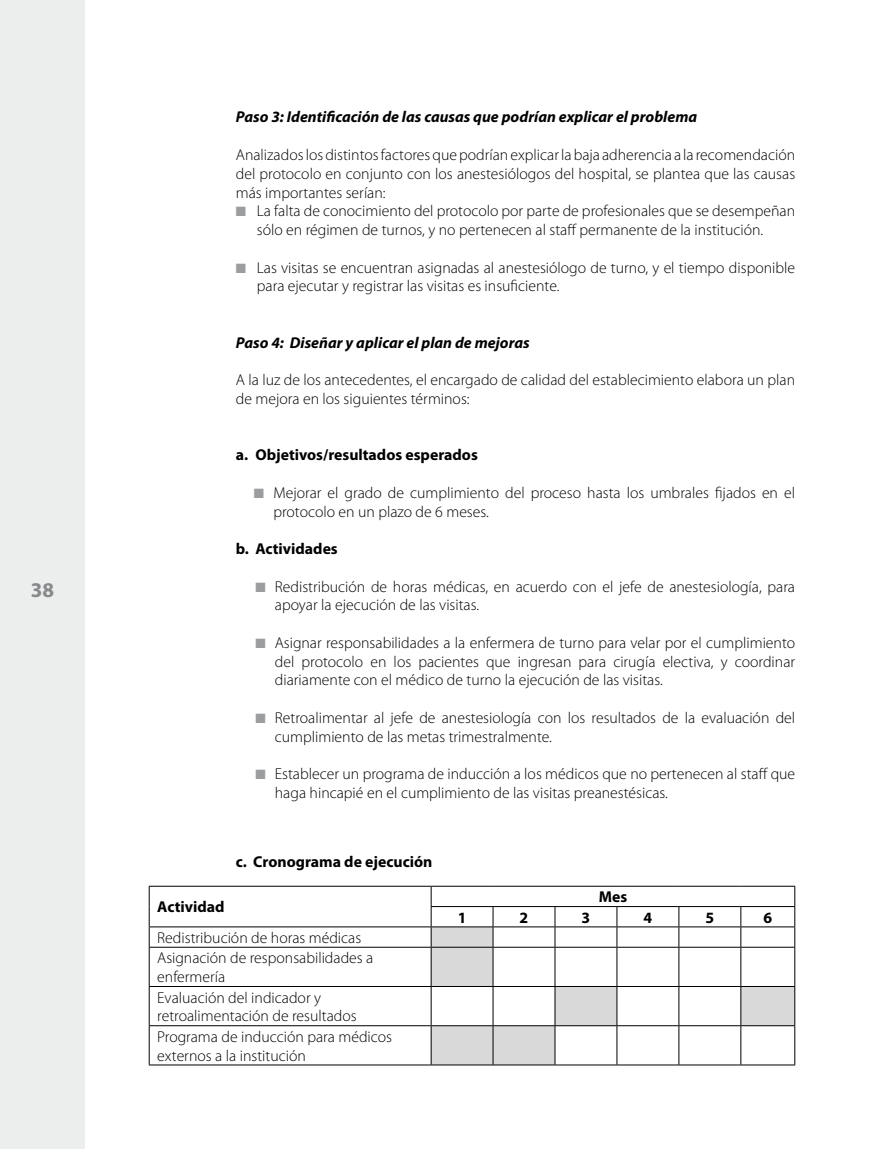
<style>
.page{position:relative;width:893px;height:1149px;background:#fff}
.page>*{position:absolute;margin:0;border:0;box-sizing:border-box;transform-origin:0 0}
.t1{font:700 21px "Myriad Pro";color:#87888a}
.t2{font:300 15.75px/18.8px "Myriad Pro";color:#000}
.t3{font:italic 700 15.75px "Myriad Pro";color:#000}
.t4{font:700 15.75px "Myriad Pro";color:#000}
.s1{color:#9c9d9f}
</style>
<div class="page">
<div style="left:0;top:0;width:85px;height:1148px;background:#eceded"></div>
<svg style="left:432px;top:927px;width:362px;height:137px"></svg>
<hr style="left:149px;top:885px;width:282px;height:1px;background:#000">
<hr style="left:431px;top:885px;width:62px;height:1px;background:#000">
<hr style="left:493px;top:885px;width:62px;height:1px;background:#000">
<hr style="left:555px;top:885px;width:62px;height:1px;background:#000">
<hr style="left:617px;top:885px;width:62px;height:1px;background:#000">
<hr style="left:679px;top:885px;width:62px;height:1px;background:#000">
<hr style="left:741px;top:885px;width:54px;height:1px;background:#000">
<hr style="left:431px;top:905px;width:62px;height:1px;background:#000">
<hr style="left:493px;top:905px;width:62px;height:1px;background:#000">
<hr style="left:555px;top:905px;width:62px;height:1px;background:#000">
<hr style="left:617px;top:905px;width:62px;height:1px;background:#000">
<hr style="left:679px;top:905px;width:62px;height:1px;background:#000">
<hr style="left:741px;top:905px;width:54px;height:1px;background:#000">
<hr style="left:149px;top:926px;width:282px;height:1px;background:#000">
<svg style="left:149px;top:886px;width:1px;height:60px"></svg>
<hr style="left:431px;top:926px;width:62px;height:1px;background:#000">
<svg style="left:431px;top:886px;width:1px;height:60px"></svg>
<hr style="left:493px;top:926px;width:62px;height:1px;background:#000">
<svg style="left:493px;top:906px;width:1px;height:40px"></svg>
<hr style="left:555px;top:926px;width:62px;height:1px;background:#000">
<svg style="left:555px;top:906px;width:1px;height:40px"></svg>
<hr style="left:617px;top:926px;width:62px;height:1px;background:#000">
<svg style="left:617px;top:906px;width:1px;height:40px"></svg>
<hr style="left:679px;top:926px;width:62px;height:1px;background:#000">
<svg style="left:678px;top:906px;width:1px;height:40px"></svg>
<hr style="left:741px;top:926px;width:54px;height:1px;background:#000">
<svg style="left:740px;top:906px;width:1px;height:40px"></svg>
<svg style="left:794px;top:886px;width:1px;height:60px"></svg>
<hr style="left:149px;top:946px;width:282px;height:1px;background:#000">
<hr style="left:149px;top:947px;width:1px;height:38px;background:#000">
<hr style="left:431px;top:946px;width:62px;height:1px;background:#000">
<hr style="left:431px;top:947px;width:1px;height:38px;background:#000">
<hr style="left:493px;top:946px;width:62px;height:1px;background:#000">
<hr style="left:493px;top:947px;width:1px;height:38px;background:#000">
<hr style="left:555px;top:946px;width:62px;height:1px;background:#000">
<hr style="left:555px;top:947px;width:1px;height:38px;background:#000">
<hr style="left:617px;top:946px;width:62px;height:1px;background:#000">
<hr style="left:617px;top:947px;width:1px;height:38px;background:#000">
<hr style="left:679px;top:946px;width:62px;height:1px;background:#000">
<hr style="left:678px;top:947px;width:1px;height:38px;background:#000">
<hr style="left:741px;top:946px;width:54px;height:1px;background:#000">
<hr style="left:740px;top:947px;width:1px;height:38px;background:#000">
<hr style="left:794px;top:947px;width:1px;height:38px;background:#000">
<hr style="left:149px;top:985px;width:282px;height:1px;background:#000">
<hr style="left:149px;top:986px;width:1px;height:38px;background:#000">
<hr style="left:431px;top:985px;width:62px;height:1px;background:#000">
<hr style="left:431px;top:986px;width:1px;height:38px;background:#000">
<hr style="left:493px;top:985px;width:62px;height:1px;background:#000">
<hr style="left:493px;top:986px;width:1px;height:38px;background:#000">
<hr style="left:555px;top:985px;width:62px;height:1px;background:#000">
<hr style="left:555px;top:986px;width:1px;height:38px;background:#000">
<hr style="left:617px;top:985px;width:62px;height:1px;background:#000">
<hr style="left:617px;top:986px;width:1px;height:38px;background:#000">
<hr style="left:679px;top:985px;width:62px;height:1px;background:#000">
<hr style="left:678px;top:986px;width:1px;height:38px;background:#000">
<hr style="left:741px;top:985px;width:54px;height:1px;background:#000">
<hr style="left:740px;top:986px;width:1px;height:38px;background:#000">
<hr style="left:794px;top:986px;width:1px;height:38px;background:#000">
<hr style="left:149px;top:1024px;width:282px;height:1px;background:#000">
<hr style="left:149px;top:1025px;width:1px;height:39px;background:#000">
<hr style="left:431px;top:1025px;width:1px;height:39px;background:#000">
<hr style="left:493px;top:1025px;width:1px;height:39px;background:#000">
<hr style="left:555px;top:1024px;width:62px;height:1px;background:#000">
<hr style="left:555px;top:1025px;width:1px;height:39px;background:#000">
<hr style="left:617px;top:1024px;width:62px;height:1px;background:#000">
<hr style="left:617px;top:1025px;width:1px;height:39px;background:#000">
<hr style="left:679px;top:1024px;width:62px;height:1px;background:#000">
<hr style="left:678px;top:1025px;width:1px;height:39px;background:#000">
<hr style="left:741px;top:1024px;width:54px;height:1px;background:#000">
<hr style="left:740px;top:1025px;width:1px;height:39px;background:#000">
<hr style="left:794px;top:1025px;width:1px;height:39px;background:#000">
<hr style="left:149px;top:1064px;width:282px;height:1px;background:#000">
<hr style="left:431px;top:1064px;width:62px;height:1px;background:#000">
<hr style="left:493px;top:1064px;width:62px;height:1px;background:#000">
<hr style="left:555px;top:1064px;width:62px;height:1px;background:#000">
<hr style="left:617px;top:1064px;width:62px;height:1px;background:#000">
<hr style="left:679px;top:1064px;width:62px;height:1px;background:#000">
<hr style="left:741px;top:1064px;width:54px;height:1px;background:#000">
<hr style="left:431px;top:1024px;width:62px;height:1px;background:#000">
<hr style="left:493px;top:1024px;width:62px;height:1px;background:#000">
<h1 class="t1" style="left:31px;top:575px;width:25px">38</h1>
<p class="t3" style="left:236px;top:107px;width:463px">Paso 3: Identificación de las causas que podrían explicar el problema</p>
<p class="t2" style="left:236px;top:145px;width:561px;text-align:justify">Analizados los distintos factores que podrían explicar la baja adherencia a la recomendación del protocolo en conjunto con los anestesiólogos del hospital, se plantea que las causas más importantes serían:</p>
<p class="t2" style="left:257px;top:201px;width:540px;text-indent:-21px"><span class="s1">■</span> La falta de conocimiento del protocolo por parte de profesionales que se desempeñan sólo en régimen de turnos, y no pertenecen al staff permanente de la institución.</p>
<p class="t2" style="left:257px;top:258px;width:540px;text-indent:-21px"><span class="s1">■</span> Las visitas se encuentran asignadas al anestesiólogo de turno, y el tiempo disponible para ejecutar y registrar las visitas es insuficiente.</p>
<p class="t3" style="left:236px;top:332px;width:295px">Paso 4: Diseñar y aplicar el plan de mejoras</p>
<p class="t2" style="left:236px;top:370px;width:561px">A la luz de los antecedentes, el encargado de calidad del establecimiento elabora un plan de mejora en los siguientes términos:</p>
<p class="t4" style="left:236px;top:444px;width:243px">a. Objetivos/resultados esperados</p>
<p class="t2" style="left:273px;top:483px;width:523px;text-indent:-20px"><span class="s1">■</span> Mejorar el grado de cumplimiento del proceso hasta los umbrales fijados en el protocolo en un plazo de 6 meses.</p>
<p class="t4" style="left:236px;top:538px;width:103px">b. Actividades</p>
<p class="t2" style="left:275px;top:576px;width:522px;text-indent:-20px"><span class="s1">■</span> Redistribución de horas médicas, en acuerdo con el jefe de anestesiología, para apoyar la ejecución de las visitas.</p>
<p class="t2" style="left:275px;top:633px;width:522px;text-align:justify;text-indent:-20px"><span class="s1">■</span> Asignar responsabilidades a la enfermera de turno para velar por el cumplimiento del protocolo en los pacientes que ingresan para cirugía electiva, y coordinar diariamente con el médico de turno la ejecución de las visitas.</p>
<p class="t2" style="left:275px;top:708px;width:522px;text-indent:-20px"><span class="s1">■</span> Retroalimentar al jefe de anestesiología con los resultados de la evaluación del cumplimiento de las metas trimestralmente.</p>
<p class="t2" style="left:275px;top:764px;width:522px;text-indent:-20px"><span class="s1">■</span> Establecer un programa de inducción a los médicos que no pertenecen al staff que haga hincapié en el cumplimiento de las visitas preanestésicas.</p>
<p class="t4" style="left:157px;top:896px;width:69px">Actividad</p>
<p class="t4" style="left:236px;top:851px;width:198px">c. Cronograma de ejecución</p>
<p class="t2" style="left:157px;top:927px;width:218px;line-height:20.2px">Redistribución de horas médicas<br>Asignación de responsabilidades a</p>
<p class="t2" style="left:157px;top:966px;width:165px;line-height:20.2px">enfermería<br>Evaluación del indicador y</p>
<p class="t2" style="left:157px;top:1005px;width:236px;line-height:20.2px">retroalimentación de resultados<br>Programa de inducción para médicos</p>
<p class="t2" style="left:157px;top:1045px;width:150px">externos a la institución</p>
<p class="t4" style="left:599px;top:886px;width:30px">Mes</p>
<p class="t4" style="left:458px;top:906px;width:10px">1</p>
<p class="t4" style="left:520px;top:906px;width:10px">2</p>
<p class="t4" style="left:582px;top:906px;width:10px">3</p>
<p class="t4" style="left:643px;top:906px;width:10px">4</p>
<p class="t4" style="left:705px;top:906px;width:10px">5</p>
<p class="t4" style="left:763px;top:906px;width:10px">6</p>
</div>
